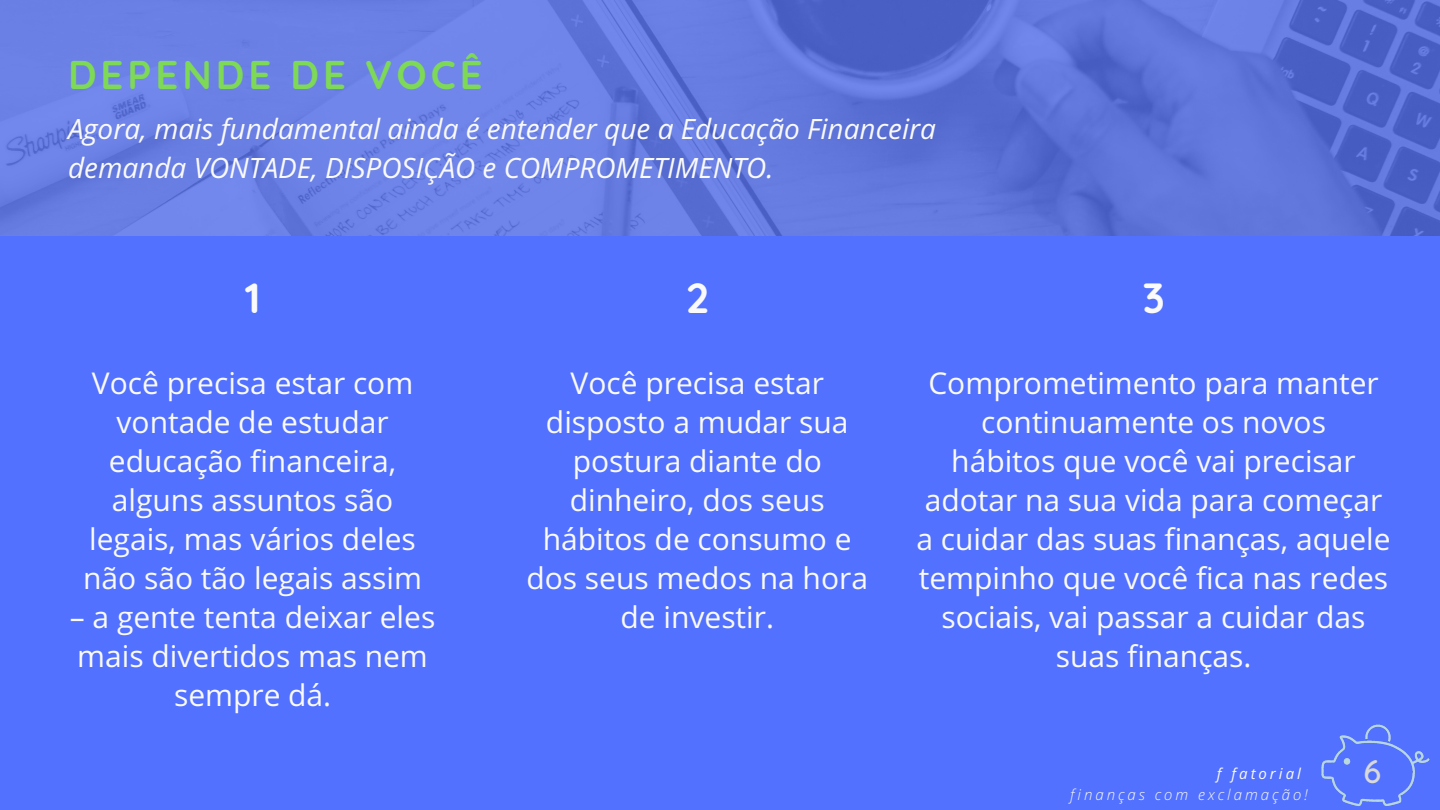
<style>
.page{position:relative;width:1440px;height:810px;background:#5271ff}
.page>*{position:absolute;margin:0;border:0;box-sizing:border-box;transform-origin:0 0}
.t1{font:700 42px "Quicksand";color:#fafafa}
.t2{font:700 40px "Quicksand";letter-spacing:.1em;color:#7ed957}
.t3{font:500 33px "Quicksand";color:#d9d9d9}
.t4{font:30px/39px "Open Sans Hebrew";color:#fafafa;text-align:center}
.t5{font:italic 28px "Open Sans Hebrew";color:#fafafa}
.t6{font:italic 300 15px "Open Sans Hebrew";letter-spacing:.2em;color:#fafafa}
.t7{font:italic 15px "Open Sans Hebrew";letter-spacing:.2em;color:#fafafa}
</style>
<div class="page">
<img style="left:0;top:0;width:1440px;height:235px">
<img style="left:1321px;top:724px;width:109px;height:83px">
<p class="t2" style="left:68px;top:49px;width:416px">DEPENDE DE VOCÊ</p>
<p class="t5" style="left:68px;top:110px;width:870px">Agora, mais fundamental ainda é entender que a Educação Financeira</p>
<p class="t5" style="left:68px;top:149px;width:707px">demanda VONTADE, DISPOSIÇÃO e COMPROMETIMENTO.</p>
<p class="t1" style="left:245px;top:271px;width:17px">1</p>
<p class="t1" style="left:686px;top:271px;width:24px">2</p>
<p class="t1" style="left:1143px;top:271px;width:23px">3</p>
<p class="t4" style="left:92px;top:362px;width:323px">Você precisa estar com vontade de estudar educação financeira,</p>
<p class="t4" style="left:83px;top:479px;width:340px">alguns assuntos são legais, mas vários deles não são tão legais assim</p>
<p class="t4" style="left:70px;top:596px;width:367px">– a gente tenta deixar eles mais divertidos mas nem sempre dá.</p>
<p class="t4" style="left:526px;top:362px;width:343px">Você precisa estar disposto a mudar sua postura diante do dinheiro, dos seus hábitos de consumo e dos seus medos na hora de investir.</p>
<p class="t4" style="left:928px;top:362px;width:452px">Comprometimento para manter continuamente os novos</p>
<p class="t4" style="left:916px;top:440px;width:476px">hábitos que você vai precisar adotar na sua vida para começar a cuidar das suas finanças, aquele tempinho que você fica nas redes</p>
<p class="t4" style="left:941px;top:596px;width:426px">sociais, vai passar a cuidar das suas finanças.</p>
<p class="t7" style="left:1217px;top:762px;width:86px">f fatorial</p>
<p class="t6" style="left:1070px;top:783px;width:239px">finanças com exclamação!</p>
<p class="t3" style="left:1364px;top:750px;width:19px">6</p>
</div>
